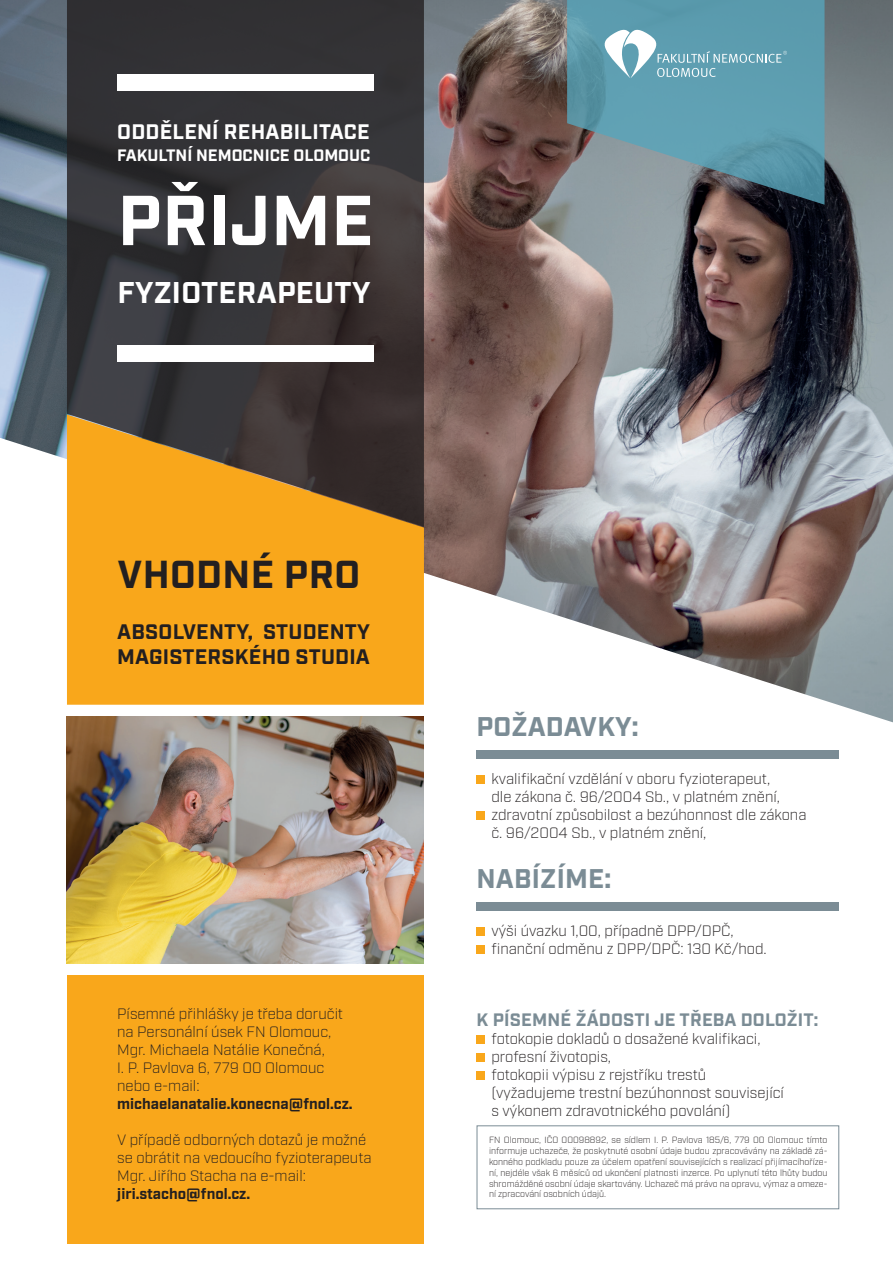
<style>
.page{position:relative;width:893px;height:1263px;background:#fff}
.page>*{position:absolute;margin:0;border:0;box-sizing:border-box;transform-origin:0 0}
.t1{font:700 70.5px "Industry";letter-spacing:.005em;color:#fff}
.t2{font:700 39px "Industry";letter-spacing:.01em;color:#231f20}
.t3{font:700 30px "Industry";letter-spacing:.01em;color:#fff}
.t4{font:700 27px "Industry";letter-spacing:.01em;color:#7b8c95}
.t5{font:700 21px/25.2px "Industry";letter-spacing:.01em;color:#231f20}
.t6{font:700 21px "Industry";letter-spacing:.01em;color:#fff}
.t7{font:700 18px "Industry";letter-spacing:.01em;color:#7b8c95}
.t8{font:700 16.5px "Industry";color:#fff}
.t9{font:300 15px/18px "Industry";color:#231f20}
.t10{font:700 15px "Industry";color:#231f20}
.t11{font:300 9px/10.8px "Industry";color:#231f20;text-align:justify}
</style>
<div class="page">
<img style="left:0;top:0;width:893px;height:722px">
<svg style="left:67px;top:0;width:357px;height:415px;fill:#343335"></svg>
<svg style="left:67px;top:415px;width:357px;height:290px;fill:#f9a71b"></svg>
<div style="left:67px;top:975px;width:357px;height:269px;background:#f9a71b"></div>
<img style="left:67px;top:716px;width:357px;height:248px">
<svg style="left:567px;top:0;width:257px;height:205px;fill:#5f9cad"></svg>
<svg style="left:605px;top:30px;width:182px;height:48px"></svg>
<div style="left:117px;top:74px;width:257px;height:17px;background:#fff"></div>
<div style="left:117px;top:345px;width:257px;height:16px;background:#fff"></div>
<div style="left:476px;top:1036px;width:8px;height:8px;background:#f9a71b"></div>
<div style="left:476px;top:1054px;width:8px;height:8px;background:#f9a71b"></div>
<div style="left:476px;top:1072px;width:8px;height:8px;background:#f9a71b"></div>
<div style="left:476px;top:775px;width:8px;height:8px;background:#f9a71b"></div>
<div style="left:476px;top:811px;width:8px;height:8px;background:#f9a71b"></div>
<div style="left:476px;top:928px;width:8px;height:8px;background:#f9a71b"></div>
<div style="left:476px;top:946px;width:8px;height:8px;background:#f9a71b"></div>
<div style="left:476px;top:750px;width:363px;height:8px;background:#7b8c95"></div>
<div style="left:476px;top:902px;width:363px;height:8px;background:#7b8c95"></div>
<div style="left:477px;top:1125px;width:362px;height:84px;border:1px solid #7b8c95"></div>
<h3 class="t6" style="left:117px;top:119px;width:254px">ODDĚLENÍ REHABILITACE</h3>
<p class="t8" style="left:117px;top:145px;width:255px">FAKULTNÍ NEMOCNICE OLOMOUC</p>
<h1 class="t1" style="left:118px;top:178px;width:257px">PŘIJME</h1>
<h3 class="t3" style="left:117px;top:274px;width:255px">FYZIOTERAPEUTY</h3>
<h2 class="t2" style="left:117px;top:551px;width:244px">VHODNÉ PRO</h2>
<h3 class="t5" style="left:117px;top:620px;width:254px">ABSOLVENTY, STUDENTY<br>MAGISTERSKÉHO STUDIA</h3>
<p class="t9" style="left:117px;top:1005px;width:227px">Písemné přihlášky je třeba doručit na Personální úsek FN Olomouc,<br>Mgr. Michaela Natálie Konečná,<br>I. P. Pavlova 6, 779 00 Olomouc nebo e-mail:</p>
<p class="t10" style="left:117px;top:1095px;width:237px">michaelanatalie.konecna@fnol.cz.</p>
<p class="t9" style="left:117px;top:1131px;width:256px">V případě odborných dotazů je možné se obrátit na vedoucího fyzioterapeuta<br>Mgr. Jiřího Stacha na e-mail:</p>
<p class="t10" style="left:117px;top:1185px;width:134px">jiri.stacho@fnol.cz.</p>
<h3 class="t4" style="left:476px;top:710px;width:164px">POŽADAVKY:</h3>
<p class="t9" style="left:491px;top:769px;width:317px">kvalifikační vzdělání v oboru fyzioterapeut,<br>dle zákona č. 96/2004 Sb., v platném znění, zdravotní způsobilost a bezúhonnost dle zákona č. 96/2004 Sb., v platném znění,</p>
<h3 class="t4" style="left:476px;top:862px;width:136px">NABÍZÍME:</h3>
<p class="t9" style="left:491px;top:922px;width:277px">výši úvazku 1,00, případně DPP/DPČ, finanční odměnu z DPP/DPČ: 130 Kč/hod.</p>
<p class="t7" style="left:476px;top:1009px;width:343px">K PÍSEMNÉ ŽÁDOSTI JE TŘEBA DOLOŽIT:</p>
<p class="t9" style="left:491px;top:1030px;width:294px">fotokopie dokladů o dosažené kvalifikaci, profesní životopis,<br>fotokopii výpisu z rejstříku trestů (vyžadujeme trestní bezúhonnost související s výkonem zdravotnického povolání)</p>
<p class="t11" style="left:489px;top:1135px;width:340px">FN Olomouc, IČO 00098892, se sídlem I. P. Pavlova 185/6, 779 00 Olomouc tímto informuje uchazeče, že poskytnuté osobní údaje budou zpracovávány na základě zá&shy;konného podkladu pouze za účelem opatření souvisejících s realizací přijímacíhoříze&shy;ní, nejdéle však 6 měsíců od ukončení platnosti inzerce. Po uplynutí této lhůty budou shromážděné osobní údaje skartovány. Uchazeč má právo na opravu, výmaz a omeze&shy;ní zpracování osobních údajů.</p>
</div>
